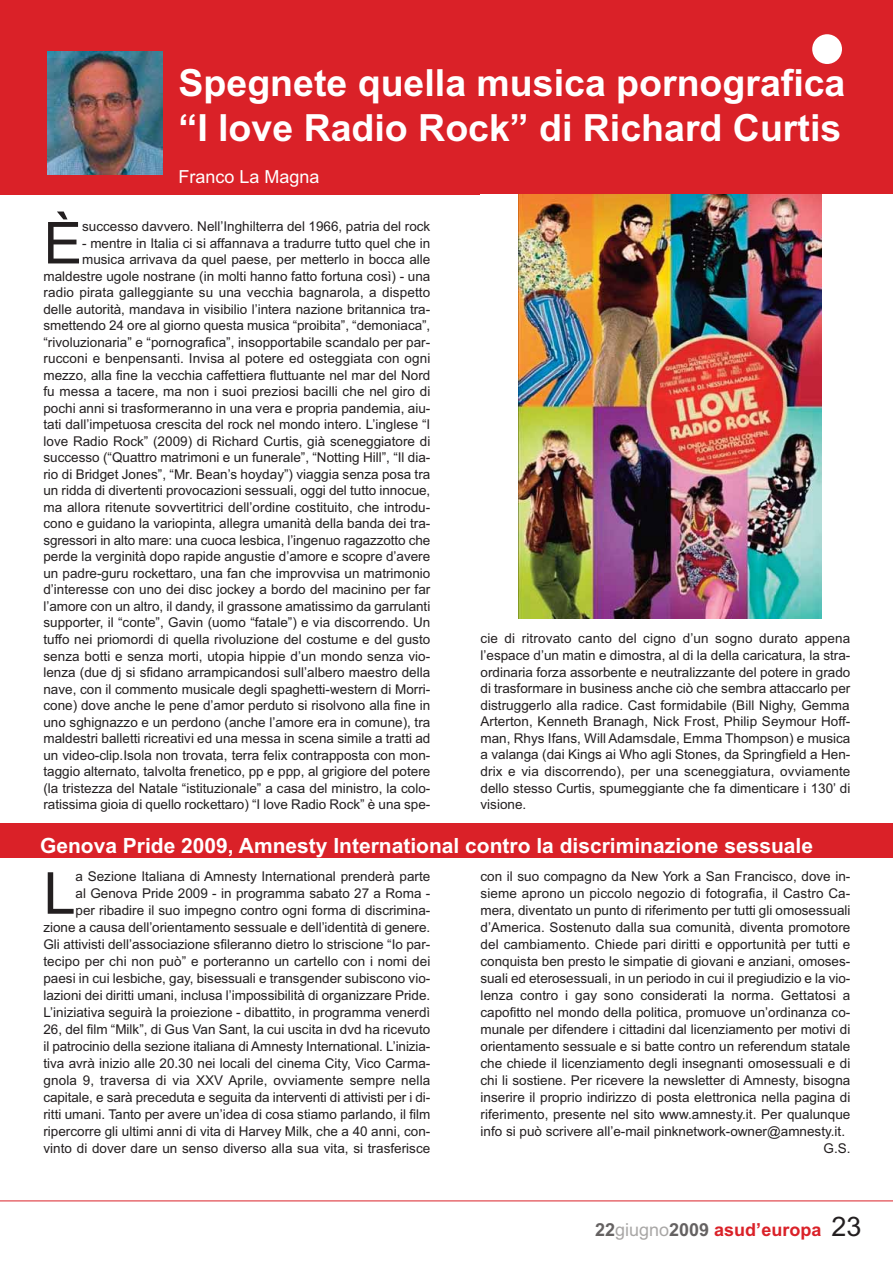
<style>
.page{position:relative;width:893px;height:1263px;background:#fff}
.page>*{position:absolute;margin:0;border:0;box-sizing:border-box;transform-origin:0 0}
.t1{font:57.9px "Arial";color:#231f20}
.t2{font:700 37.5px/45px "Arial";color:#fff}
.t3{font:700 21px "Arial";color:#fff}
.t4{font:700 18px "Arial";color:#da2128}
.t5{font:18px "Arial";color:#fff}
.t6{font:13.5px/16.5px "Arial";color:#231f20;text-align:right}
.s1{color:#656262}
.s2{font-weight:400;color:#a9a7a6}
.s3{font-weight:400;font-size:27px;color:#231f20}
</style>
<div class="page">
<div style="left:0;top:0;width:892px;height:194px;background:#da2128"></div>
<hr style="left:0;top:1201px;width:892px;height:1px;background:#da2128">
<div style="left:812px;top:34px;width:30px;height:30px;background:#fff;border-radius:50%"></div>
<img style="left:518px;top:194px;width:303px;height:425px">
<img style="left:47px;top:51px;width:116px;height:124px">
<div style="left:0;top:823px;width:892px;height:34px;background:#da2128"></div>
<h2 class="t2" style="left:179px;top:64px;width:668px">Spegnete quella musica pornografica “I love Radio Rock” di Richard Curtis</h2>
<h3 class="t5" style="left:179px;top:171px;width:142px">Franco La Magna</h3>
<h1 class="t1" style="left:43px;top:222px;width:40px">È</h1>
<p class="t6" style="left:82px;top:219px;width:350px">successo davvero. Nell’Inghilterra del 1966, patria del rock</p>
<p class="t6" style="left:43px;top:236px;width:388px">- mentre in Italia ci si affannava a tradurre tutto quel che in musica arrivava da quel paese, per metterlo in bocca alle maldestre ugole nostrane (in molti hanno fatto fortuna così) - una radio pirata galleggiante su una vecchia bagnarola, a dispetto delle autorità, mandava in visibilio l’intera nazione britannica tra&shy;smettendo 24 ore al giorno questa musica “proibita”, “demoniaca”, “rivoluzionaria” e “pornografica”, insopportabile scandalo per par&shy;rucconi e benpensanti. Invisa al potere ed osteggiata con ogni mezzo, alla fine la vecchia caffettiera fluttuante nel mar del Nord fu messa a tacere, ma non i suoi preziosi bacilli che nel giro di pochi anni si trasformeranno in una vera e propria pandemia, aiu&shy;tati dall’impetuosa crescita del rock nel mondo intero. L’inglese “I love Radio Rock” (2009) di Richard Curtis, già sceneggiatore di successo (“Quattro matrimoni e un funerale”, “Notting Hill”, “Il dia&shy;rio di Bridget Jones”, “Mr. Bean’s hoyday”) viaggia senza posa tra un ridda di divertenti provocazioni sessuali, oggi del tutto innocue, ma allora ritenute sovvertitrici dell’ordine costituito, che introdu&shy;cono e guidano la variopinta, allegra umanità della banda dei tra&shy;sgressori in alto mare: una cuoca lesbica, l’ingenuo ragazzotto che perde la verginità dopo rapide angustie d’amore e scopre d’avere un padre-guru rockettaro, una fan che improvvisa un matrimonio d’interesse con uno dei disc jockey a bordo del macinino per far l’amore con un altro, il dandy, il grassone amatissimo da garrulanti supporter, il “conte”, Gavin (uomo “fatale”) e via discorrendo. Un tuffo nei priomordi di quella rivoluzione del costume e del gusto senza botti e senza morti, utopia hippie d’un mondo senza vio&shy;lenza (due dj si sfidano arrampicandosi sull’albero maestro della nave, con il commento musicale degli spaghetti-western di Morri&shy;cone) dove anche le pene d’amor perduto si risolvono alla fine in uno sghignazzo e un perdono (anche l’amore era in comune), tra maldestri balletti ricreativi ed una messa in scena simile a tratti ad un video-clip.Isola non trovata, terra felix contrapposta con mon&shy;taggio alternato, talvolta frenetico, pp e ppp, al grigiore del potere (la tristezza del Natale “istituzionale” a casa del ministro, la colo&shy;ratissima gioia di quello rockettaro) “I love Radio Rock” è una spe-</p>
<p class="t6" style="left:480px;top:632px;width:371px;text-align:justify">cie di ritrovato canto del cigno d’un sogno durato appena l’espace d’un matin e dimostra, al di la della caricatura, la stra&shy;ordinaria forza assorbente e neutralizzante del potere in grado di trasformare in business anche ciò che sembra attaccarlo per distruggerlo alla radice. Cast formidabile (Bill Nighy, Gemma Arterton, Kenneth Branagh, Nick Frost, Philip Seymour Hoff&shy;man, Rhys Ifans, Will Adamsdale, Emma Thompson) e musica a valanga (dai Kings ai Who agli Stones, da Springfield a Hen&shy;drix e via discorrendo), per una sceneggiatura, ovviamente dello stesso Curtis, spumeggiante che fa dimenticare i 130’ di visione.</p>
<h3 class="t3" style="left:40px;top:838px;width:774px">Genova Pride 2009, Amnesty International contro la discriminazione sessuale</h3>
<h1 class="t1" style="left:43px;top:872px;width:34px">L</h1>
<p class="t6" style="left:43px;top:869px;width:388px;line-height:17px">a Sezione Italiana di Amnesty International prenderà parte<br>al Genova Pride 2009 - in programma sabato 27 a Roma -<br>per ribadire il suo impegno contro ogni forma di discrimina&shy;zione a causa dell’orientamento sessuale e dell’identità di genere.<br>Gli attivisti dell’associazione sfileranno dietro lo striscione “Io par&shy;tecipo per chi non può” e porteranno un cartello con i nomi dei paesi in cui lesbiche, gay, bisessuali e transgender subiscono vio&shy;lazioni dei diritti umani, inclusa l’impossibilità di organizzare Pride.<br>L’iniziativa seguirà la proiezione - dibattito, in programma venerdì 26, del film “Milk”, di Gus Van Sant, la cui uscita in dvd ha ricevuto il patrocinio della sezione italiana di Amnesty International. L’inizia&shy;tiva avrà inizio alle 20.30 nei locali del cinema City, Vico Carma&shy;gnola 9, traversa di via XXV Aprile, ovviamente sempre nella capitale, e sarà preceduta e seguita da interventi di attivisti per i di&shy;ritti umani. Tanto per avere un’idea di cosa stiamo parlando, il film ripercorre gli ultimi anni di vita di Harvey Milk, che a 40 anni, con&shy;vinto di dover dare un senso diverso alla sua vita, si trasferisce</p>
<p class="t6" style="left:480px;top:870px;width:371px">con il suo compagno da New York a San Francisco, dove in-</p>
<p class="t6" style="left:480px;top:887px;width:371px">sieme aprono un piccolo negozio di fotografia, il Castro Ca-</p>
<p class="t6" style="left:480px;top:904px;width:371px">mera, diventato un punto di riferimento per tutti gli omosessuali</p>
<p class="t6" style="left:480px;top:921px;width:371px">d’America. Sostenuto dalla sua comunità, diventa promotore</p>
<p class="t6" style="left:480px;top:938px;width:371px">del cambiamento. Chiede pari diritti e opportunità per tutti e</p>
<p class="t6" style="left:480px;top:955px;width:371px">conquista ben presto le simpatie di giovani e anziani, omoses-</p>
<p class="t6" style="left:480px;top:972px;width:371px">suali ed eterosessuali, in un periodo in cui il pregiudizio e la vio-</p>
<p class="t6" style="left:480px;top:989px;width:371px">lenza contro i gay sono considerati la norma. Gettatosi a</p>
<p class="t6" style="left:480px;top:1006px;width:371px">capofitto nel mondo della politica, promuove un’ordinanza co-</p>
<p class="t6" style="left:480px;top:1023px;width:371px">munale per difendere i cittadini dal licenziamento per motivi di</p>
<p class="t6" style="left:480px;top:1040px;width:371px">orientamento sessuale e si batte contro un referendum statale</p>
<p class="t6" style="left:480px;top:1057px;width:371px">che chiede il licenziamento degli insegnanti omosessuali e di</p>
<p class="t6" style="left:480px;top:1074px;width:371px">chi li sostiene. Per ricevere la newsletter di Amnesty, bisogna</p>
<p class="t6" style="left:480px;top:1091px;width:371px">inserire il proprio indirizzo di posta elettronica nella pagina di</p>
<p class="t6" style="left:480px;top:1108px;width:371px">riferimento, presente nel sito www.amnesty.it. Per qualunque</p>
<p class="t6" style="left:480px;top:1125px;width:366px">info si può scrivere all’e-mail pinknetwork-owner@amnesty.it.</p>
<p class="t6" style="left:823px;top:1142px;width:29px">G.S.</p>
<h3 class="t4" style="left:595px;top:1223px;width:268px"><span class="s1">22</span><span class="s2">giugno</span><span class="s1">2009</span> asud’europa <span class="s3">23</span></h3>
</div>
